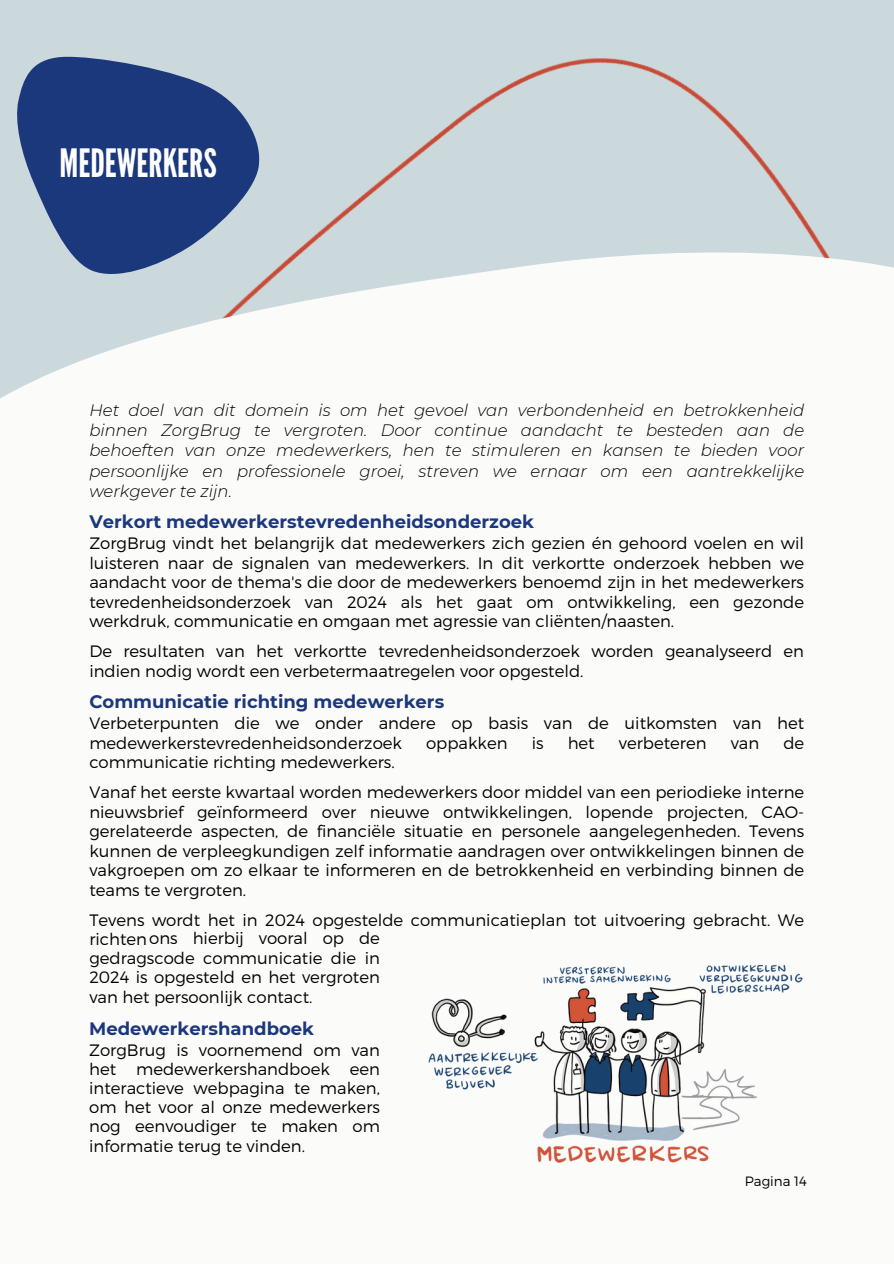
<style>
.page{position:relative;width:894px;height:1264px;background:#fff}
.page>*{position:absolute;margin:0;border:0;box-sizing:border-box;transform-origin:0 0}
.t1{font:39px "League Gothic";color:#fefefe}
.t2{font:700 18px "Montserrat";color:#1c387c}
.t3{font:300 16.5px/19.5px "Montserrat";color:#000;text-align:justify}
.t4{font:italic 300 16.5px/20.2px "Montserrat";color:#000;text-align:justify}
.t5{font:300 13.5px "Montserrat";color:#000}
</style>
<div class="page">
<div style="left:0;top:0;width:893px;height:240px;background:#ccd9dc"></div>
<svg style="left:0;top:240px;width:893px;height:159px"></svg>
<svg style="left:17px;top:57px;width:242px;height:217px;background:#496194"></svg>
<img style="left:426px;top:965px;width:377px;height:198px">
<p class="t1" style="left:59px;top:140px;width:159px">MEDEWERKERS</p>
<h1 class="t4" style="left:89px;top:400px;width:716px">Het doel van dit domein is om het gevoel van verbondenheid en betrokkenheid binnen ZorgBrug te vergroten. Door continue aandacht te besteden aan de behoeften van onze medewerkers, hen te stimuleren en kansen te bieden voor persoonlijke en professionele groei, streven we ernaar om een aantrekkelijke werkgever te zijn.</h1>
<h2 class="t2" style="left:89px;top:511px;width:446px">Verkort medewerkerstevredenheidsonderzoek</h2>
<h2 class="t3" style="left:89px;top:533px;width:716px">ZorgBrug vindt het belangrijk dat medewerkers zich gezien én gehoord voelen en wil luisteren naar de signalen van medewerkers. In dit verkortte onderzoek hebben we aandacht voor de thema's die door de medewerkers benoemd zijn in het medewerkers tevredenheidsonderzoek van 2024 als het gaat om ontwikkeling, een gezonde werkdruk, communicatie en omgaan met agressie van cliënten/naasten.</h2>
<h2 class="t3" style="left:89px;top:641px;width:716px">De resultaten van het verkortte tevredenheidsonderzoek worden geanalyseerd en indien nodig wordt een verbetermaatregelen voor opgesteld.</h2>
<h2 class="t2" style="left:89px;top:690px;width:356px">Communicatie richting medewerkers</h2>
<h2 class="t3" style="left:89px;top:712px;width:716px">Verbeterpunten die we onder andere op basis van de uitkomsten van het medewerkerstevredenheidsonderzoek</h2>
<h2 class="t3" style="left:426px;top:732px;width:83px">oppakken</h2>
<h2 class="t3" style="left:531px;top:732px;width:13px">is</h2>
<h2 class="t3" style="left:567px;top:732px;width:29px">het</h2>
<h2 class="t3" style="left:618px;top:732px;width:89px">verbeteren</h2>
<h2 class="t3" style="left:730px;top:732px;width:30px">van</h2>
<h2 class="t3" style="left:783px;top:732px;width:22px">de</h2>
<h2 class="t3" style="left:89px;top:751px;width:307px">communicatie richting medewerkers.</h2>
<h2 class="t3" style="left:89px;top:781px;width:716px">Vanaf het eerste kwartaal worden medewerkers door middel van een periodieke interne nieuwsbrief geïnformeerd over nieuwe ontwikkelingen, lopende projecten, CAO&shy;gerelateerde aspecten, de financiële situatie en personele aangelegenheden. Tevens kunnen de verpleegkundigen zelf informatie aandragen over ontwikkelingen binnen de vakgroepen om zo elkaar te informeren en de betrokkenheid en verbinding binnen de teams te vergroten.</h2>
<h2 class="t3" style="left:89px;top:910px;width:716px;line-height:18.3px">Tevens wordt het in 2024 opgestelde communicatieplan tot uitvoering gebracht. We richtenons hierbij vooral op de</h2>
<h2 class="t3" style="left:89px;top:947px;width:292px">gedragscode communicatie die in 2024 is opgesteld en het vergroten van het persoonlijk contact.</h2>
<h2 class="t2" style="left:89px;top:1017px;width:226px">Medewerkershandboek</h2>
<h2 class="t3" style="left:89px;top:1039px;width:292px">ZorgBrug is voornemend om van het medewerkershandboek een interactieve webpagina te maken, om het voor al onze medewerkers nog eenvoudiger te maken om informatie terug te vinden.</h2>
<p class="t5" style="left:744px;top:1172px;width:64px">Pagina 14</p>
</div>
